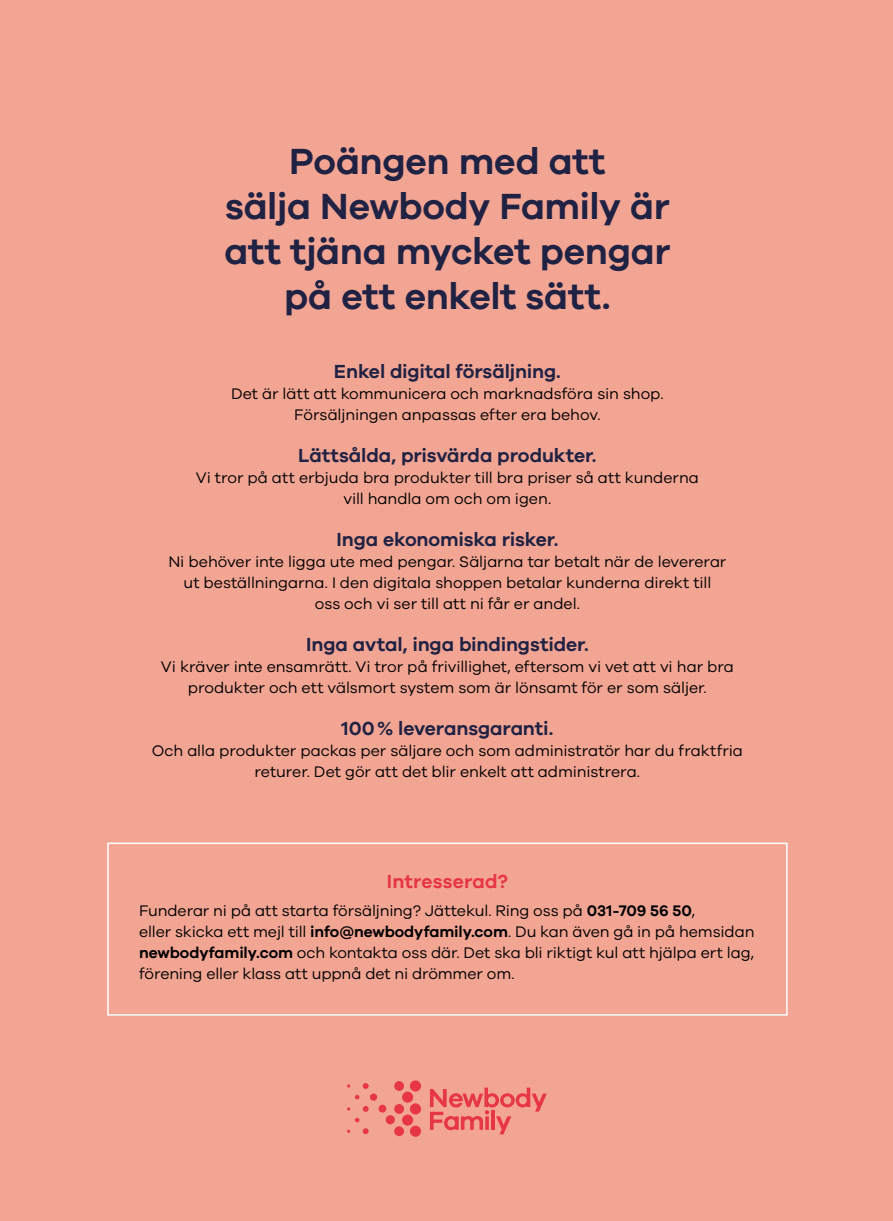
<style>
.page{position:relative;width:893px;height:1221px;background:#fff}
.page>*{position:absolute;margin:0;border:0;box-sizing:border-box;transform-origin:0 0}
.t1{font:600 37.5px/45px "Galano Grotesque";letter-spacing:-.01em;color:#202244;text-align:center}
.t2{font:600 19.5px "Galano Grotesque";letter-spacing:-.005em;color:#202244}
.t3{font:600 19.5px "Galano Grotesque";letter-spacing:.005em;color:#e73445}
.t4{font:15.75px/21px "Galano Grotesque";letter-spacing:-.005em;color:#000;text-align:center}
.s1{font-weight:600}
</style>
<div class="page">
<div style="left:0;top:0;width:893px;height:1220px;background:#f3a593"></div>
<div style="left:107px;top:842px;width:681px;height:173px;border:2px solid #fff"></div>
<svg style="left:355px;top:1094px;width:4px;height:5px"></svg>
<div style="left:378px;top:1104px;width:8px;height:8px;background:#e73745;border-radius:50%"></div>
<div style="left:394px;top:1103px;width:10px;height:10px;background:#e73745;border-radius:50%"></div>
<div style="left:394px;top:1126px;width:10px;height:10px;background:#e73745;border-radius:50%"></div>
<div style="left:394px;top:1080px;width:10px;height:10px;background:#e73745;border-radius:50%"></div>
<div style="left:402px;top:1091px;width:11px;height:11px;background:#e73745;border-radius:50%"></div>
<div style="left:402px;top:1114px;width:11px;height:11px;background:#e73745;border-radius:50%"></div>
<div style="left:410px;top:1080px;width:11px;height:11px;background:#e73745;border-radius:50%"></div>
<div style="left:410px;top:1103px;width:11px;height:11px;background:#e73745;border-radius:50%"></div>
<div style="left:410px;top:1125px;width:11px;height:11px;background:#e73745;border-radius:50%"></div>
<div style="left:386px;top:1115px;width:9px;height:9px;background:#e73745;border-radius:50%"></div>
<svg style="left:363px;top:1128px;width:6px;height:6px"></svg>
<svg style="left:363px;top:1106px;width:6px;height:5px"></svg>
<svg style="left:363px;top:1083px;width:6px;height:5px"></svg>
<svg style="left:355px;top:1117px;width:4px;height:5px"></svg>
<div style="left:370px;top:1093px;width:7px;height:7px;background:#e73745;border-radius:50%"></div>
<svg style="left:430px;top:1087px;width:117px;height:47px"></svg>
<h1 class="t1" style="left:224px;top:137px;width:447px">Poängen med att<br>sälja Newbody Family är att tjäna mycket pengar på ett enkelt sätt.</h1>
<p class="t2" style="left:334px;top:359px;width:229px">Enkel digital försäljning.</p>
<p class="t4" style="left:231px;top:382px;width:434px">Det är lätt att kommunicera och marknadsföra sin shop.<br>Försäljningen anpassas efter era behov.</p>
<p class="t2" style="left:298px;top:443px;width:300px">Lättsålda, prisvärda produkter.</p>
<p class="t4" style="left:196px;top:466px;width:505px">Vi tror på att erbjuda bra produkter till bra priser så att kunderna vill handla om och om igen.</p>
<p class="t2" style="left:336px;top:527px;width:223px">Inga ekonomiska risker.</p>
<p class="t4" style="left:168px;top:550px;width:560px">Ni behöver inte ligga ute med pengar. Säljarna tar betalt när de levererar ut beställningarna. I den digitala shoppen betalar kunderna direkt till<br>oss och vi ser till att ni får er andel.</p>
<p class="t2" style="left:306px;top:632px;width:284px">Inga avtal, inga bindingstider.</p>
<p class="t4" style="left:161px;top:655px;width:574px">Vi kräver inte ensamrätt. Vi tror på frivillighet, eftersom vi vet att vi har bra produkter och ett välsmort system som är lönsamt för er som säljer.</p>
<p class="t2" style="left:341px;top:716px;width:213px">100% leveransgaranti.</p>
<p class="t4" style="left:152px;top:739px;width:593px">Och alla produkter packas per säljare och som administratör har du fraktfria returer. Det gör att det blir enkelt att administrera.</p>
<p class="t3" style="left:387px;top:869px;width:123px">Intresserad?</p>
<p class="t4" style="left:139px;top:900px;width:617px;text-align:left">Funderar ni på att starta försäljning? Jättekul. Ring oss på <span class="s1">031-709 56 50</span>,<br>eller skicka ett mejl till <span class="s1">info@newbodyfamily.com</span>. Du kan även gå in på hemsidan <span class="s1">newbodyfamily.com</span> och kontakta oss där. Det ska bli riktigt kul att hjälpa ert lag, förening eller klass att uppnå det ni drömmer om.</p>
</div>
